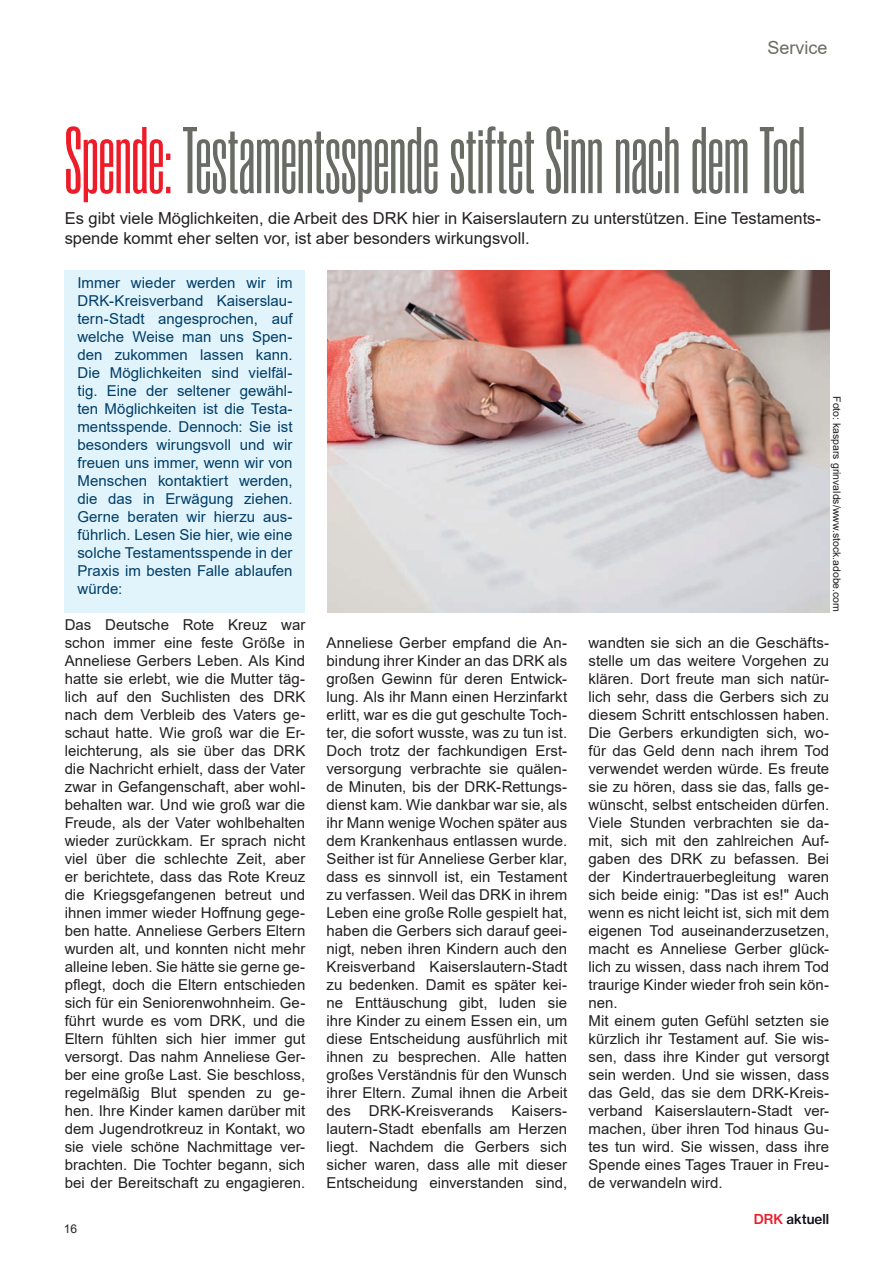
<style>
.page{position:relative;width:893px;height:1263px;background:#fff}
.page>*{position:absolute;margin:0;border:0;box-sizing:border-box;transform-origin:0 0}
.t1{font:600 94.5px "Rama Gothic C";color:#696c64}
.t2{font:18px "Arial";color:#696c64}
.t3{font:16.5px/19.8px "Arial";color:#231f20}
.t4{font:15px/18px "Arial";letter-spacing:.005em;color:#231f20;text-align:justify}
.t5{font:15px/18px "Arial";letter-spacing:.005em;color:#003d68;text-align:justify}
.t6{font:13.5px "N Haas Grotesk TX Pro 65 Md";color:#0e0c14}
.t7{font:12px "Arial";color:#231f20}
.t8{font:10.5px "Arial";color:#231f20}
.s1{color:#ed1c28}
</style>
<div class="page">
<div style="left:64px;top:270px;width:241px;height:342px;background:#e1f4fc"></div>
<img style="left:328px;top:270px;width:501px;height:342px">
<p class="t2" style="left:767px;top:35px;width:62px">Service</p>
<h1 class="t1" style="left:65px;top:118px;width:742px"><span class="s1">Spende:</span> Testamentsspende stiftet Sinn nach dem Tod</h1>
<p class="t3" style="left:65px;top:208px;width:758px">Es gibt viele Möglichkeiten, die Arbeit des DRK hier in Kaiserslautern zu unterstützen. Eine Testaments&shy;spende kommt eher selten vor, ist aber besonders wirkungsvoll.</p>
<p class="t5" style="left:77px;top:274px;width:217px">Immer wieder werden wir im DRK-Kreisverband Kaiserslau&shy;tern-Stadt angesprochen, auf welche Weise man uns Spen&shy;den zukommen lassen kann.<br>Die Möglichkeiten sind vielfäl&shy;tig. Eine der seltener gewähl&shy;ten Möglichkeiten ist die Testa&shy;mentsspende. Dennoch: Sie ist besonders wirungsvoll und wir freuen uns immer, wenn wir von Menschen kontaktiert werden, die das in Erwägung ziehen.<br>Gerne beraten wir hierzu aus&shy;führlich. Lesen Sie hier, wie eine solche Testamentsspende in der Praxis im besten Falle ablaufen würde:</p>
<p class="t4" style="left:65px;top:616px;width:242px">Das Deutsche Rote Kreuz war schon immer eine feste Größe in Anneliese Gerbers Leben. Als Kind hatte sie erlebt, wie die Mutter täg&shy;lich auf den Suchlisten des DRK nach dem Verbleib des Vaters ge&shy;schaut hatte. Wie groß war die Er&shy;leichterung, als sie über das DRK die Nachricht erhielt, dass der Vater zwar in Gefangenschaft, aber wohl&shy;behalten war. Und wie groß war die Freude, als der Vater wohlbehalten wieder zurückkam. Er sprach nicht viel über die schlechte Zeit, aber er berichtete, dass das Rote Kreuz die Kriegsgefangenen betreut und ihnen immer wieder Hoffnung gege&shy;ben hatte. Anneliese Gerbers Eltern wurden alt, und konnten nicht mehr alleine leben. Sie hätte sie gerne ge&shy;pflegt, doch die Eltern entschieden sich für ein Seniorenwohnheim. Ge&shy;führt wurde es vom DRK, und die Eltern fühlten sich hier immer gut versorgt. Das nahm Anneliese Ger&shy;ber eine große Last. Sie beschloss, regelmäßig Blut spenden zu ge&shy;hen. Ihre Kinder kamen darüber mit dem Jugendrotkreuz in Kontakt, wo sie viele schöne Nachmittage ver&shy;brachten. Die Tochter begann, sich bei der Bereitschaft zu engagieren.</p>
<p class="t7" style="left:64px;top:1221px;width:15px">16</p>
<p class="t8" style="left:844px;top:396px;width:217px;rotate:90deg">Foto: kaspars grinvalds/www.stock.adobe.com</p>
<p class="t4" style="left:327px;top:634px;width:242px">Anneliese Gerber empfand die An&shy;bindung ihrer Kinder an das DRK als großen Gewinn für deren Entwick&shy;lung. Als ihr Mann einen Herzinfarkt erlitt, war es die gut geschulte Toch&shy;ter, die sofort wusste, was zu tun ist.<br>Doch trotz der fachkundigen Erst&shy;versorgung verbrachte sie quälen&shy;de Minuten, bis der DRK-Rettungs&shy;dienst kam. Wie dankbar war sie, als ihr Mann wenige Wochen später aus dem Krankenhaus entlassen wurde.<br>Seither ist für Anneliese Gerber klar, dass es sinnvoll ist, ein Testament zu verfassen. Weil das DRK in ihrem Leben eine große Rolle gespielt hat, haben die Gerbers sich darauf geei&shy;nigt, neben ihren Kindern auch den Kreisverband Kaiserslautern-Stadt zu bedenken. Damit es später kei&shy;ne Enttäuschung gibt, luden sie ihre Kinder zu einem Essen ein, um diese Entscheidung ausführlich mit ihnen zu besprechen. Alle hatten großes Verständnis für den Wunsch ihrer Eltern. Zumal ihnen die Arbeit des DRK-Kreisverands Kaisers&shy;lautern-Stadt ebenfalls am Herzen liegt. Nachdem die Gerbers sich sicher waren, dass alle mit dieser Entscheidung einverstanden sind,</p>
<p class="t4" style="left:589px;top:634px;width:242px;text-align:left">wandten sie sich an die Geschäfts&shy;stelle um das weitere Vorgehen zu klären. Dort freute man sich natür&shy;lich sehr, dass die Gerbers sich zu diesem Schritt entschlossen haben.<br>Die Gerbers erkundigten sich, wo&shy;für das Geld denn nach ihrem Tod verwendet werden würde. Es freute sie zu hören, dass sie das, falls ge&shy;wünscht, selbst entscheiden dürfen.<br>Viele Stunden verbrachten sie da&shy;mit, sich mit den zahlreichen Auf&shy;gaben des DRK zu befassen. Bei der Kindertrauerbegleitung waren sich beide einig: "Das ist es!" Auch wenn es nicht leicht ist, sich mit dem eigenen Tod auseinanderzusetzen, macht es Anneliese Gerber glück&shy;lich zu wissen, dass nach ihrem Tod traurige Kinder wieder froh sein kön&shy;nen.<br>Mit einem guten Gefühl setzten sie kürzlich ihr Testament auf. Sie wis&shy;sen, dass ihre Kinder gut versorgt sein werden. Und sie wissen, dass das Geld, das sie dem DRK-Kreis&shy;verband Kaiserslautern-Stadt ver&shy;machen, über ihren Tod hinaus Gu&shy;tes tun wird. Sie wissen, dass ihre Spende eines Tages Trauer in Freu&shy;de verwandeln wird.</p>
<p class="t6" style="left:754px;top:1211px;width:77px"><span class="s1">DRK</span> aktuell</p>
</div>
